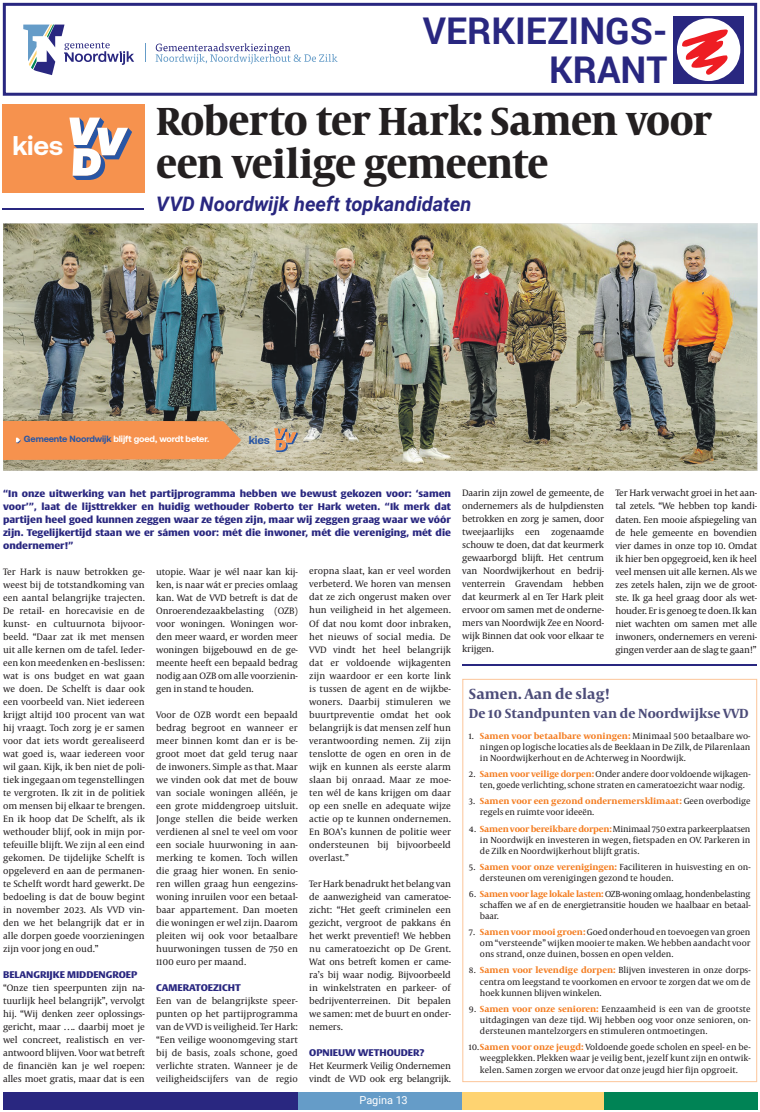
<style>
.page{position:relative;width:760px;height:1112px;background:#fff}
.page>*{position:absolute;margin:0;border:0;box-sizing:border-box;transform-origin:0 0}
.t1{font:700 40px/43px "Capitolium Head";letter-spacing:-.02em;color:#231f20}
.t2{font:700 36.8px/38.7px "Roboto";color:#292780;text-align:right}
.t3{font:700 27px "Aeonik";color:#fff}
.t4{font:italic 700 20px "Roboto";color:#292780}
.t5{font:700 15px "Capitolium News";color:#4c4c79}
.t6{font:700 13.5px "Capitolium News";color:#4c4c79}
.t7{font:700 11.3px "Aeonik";color:#2956a4}
.t8{font:11px "Roboto";color:#fff}
.t9{font:9.5px/13px "Capitolium News";letter-spacing:-.01em;color:#231f20;text-align:justify}
.t10{font:900 9.5px/13px "Big Vesta";color:#292780;text-align:justify}
.t11{font:9px/11px "Capitolium News";color:#231f20;text-align:justify}
.t12{font:700 9px "Aeonik";letter-spacing:-.01em;color:#fff}
.s1{color:#2956a4}
.s2{font-weight:700;color:#f47d21}
</style>
<div class="page">
<svg style="left:3px;top:3px;width:754px;height:93px"></svg>
<div style="left:298px;top:1091px;width:164px;height:17px;background:#659cc8"></div>
<div style="left:462px;top:1091px;width:142px;height:17px;background:#fed371"></div>
<div style="left:604px;top:1091px;width:153px;height:17px;background:#008355"></div>
<div style="left:673px;top:16px;width:70px;height:67px;background:#292780"></div>
<div style="left:677px;top:18px;width:63px;height:63px;background:#fff;border-radius:50%"></div>
<svg style="left:681px;top:29px;width:49px;height:49px"></svg>
<div style="left:3px;top:1091px;width:295px;height:17px;background:#292780"></div>
<svg style="left:23px;top:25px;width:111px;height:50px"></svg>
<svg style="left:156px;top:43px;width:181px;height:21px"></svg>
<svg style="left:145px;top:43px;width:1px;height:19px"></svg>
<img style="left:3px;top:223px;width:754px;height:247px">
<div style="left:2px;top:104px;width:143px;height:88px;background:#f6924e"></div>
<svg style="left:69px;top:117px;width:63px;height:63px"></svg>
<hr style="left:462px;top:664px;width:295px;height:1px;background:#292780">
<svg style="left:462px;top:678px;width:295px;height:403px"></svg>
<hr style="left:3px;top:208px;width:141px;height:1px;background:#292780">
<img style="left:202px;top:412px;width:147px;height:55px">
<div style="left:3px;top:421px;width:238px;height:38px;background:#f6924e"></div>
<svg style="left:274px;top:428px;width:24px;height:24px"></svg>
<h3 class="t3" style="left:12px;top:130px;width:52px">kies</h3>
<h2 class="t2" style="left:423px;top:10px;width:246px">VERKIEZINGS-<br>KRANT</h2>
<h1 class="t1" style="left:156px;top:100px;width:557px">Roberto ter Hark: Samen voor een veilige gemeente</h1>
<h3 class="t4" style="left:156px;top:190px;width:317px">VVD Noordwijk heeft topkandidaten</h3>
<p class="t12" style="left:24px;top:434px;width:187px"><span class="s1">Gemeente Noordwijk</span> blijft goed, wordt beter.</p>
<p class="t7" style="left:249px;top:433px;width:23px">kies</p>
<p class="t10" style="left:3px;top:487px;width:449px">“In onze uitwerking van het partijprogramma hebben we bewust gekozen voor: ‘samen voor’”, laat de lijsttrekker en huidig wethouder Roberto ter Hark weten. “Ik merk dat partijen heel goed kunnen zeggen waar ze tégen zijn, maar wij zeggen graag waar we vóór zijn. Tegelijkertijd staan we er sámen voor: mét die inwoner, mét die vereniging, mét die ondernemer!”</p>
<p class="t9" style="left:3px;top:565px;width:143px">Ter Hark is nauw betrokken ge&shy;weest bij de totstandkoming van een aantal belangrijke trajecten.<br>De retail- en horecavisie en de kunst- en cultuurnota bijvoor&shy;beeld. “Daar zat ik met mensen uit alle kernen om de tafel. Ieder&shy;een kon meedenken en -beslissen: wat is ons budget en wat gaan we doen. De Schelft is daar ook een voorbeeld van. Niet iedereen krijgt altijd 100 procent van wat hij vraagt. Toch zorg je er samen voor dat iets wordt gerealiseerd wat goed is, waar iedereen voor wil gaan. Kijk, ik ben niet de poli&shy;tiek ingegaan om tegenstellingen te vergroten. Ik zit in de politiek om mensen bij elkaar te brengen.<br>En ik hoop dat De Schelft, als ik wethouder blijf, ook in mijn por&shy;tefeuille blijft. We zijn al een eind gekomen. De tijdelijke Schelft is opgeleverd en aan de permanen&shy;te Schelft wordt hard gewerkt. De bedoeling is dat de bouw begint in november 2023. Als VVD vin&shy;den we het belangrijk dat er in alle dorpen goede voorzieningen zijn voor jong en oud.”</p>
<p class="t10" style="left:3px;top:968px;width:136px">BELANGRIJKE MIDDENGROEP</p>
<p class="t9" style="left:3px;top:981px;width:143px">“Onze tien speerpunten zijn na&shy;tuurlijk heel belangrijk”, vervolgt hij. “Wij denken zeer oplossings&shy;gericht, maar …. daarbij moet je wel concreet, realistisch en ver&shy;antwoord blijven. Voor wat betreft de financiën kan je wel roepen: alles moet gratis, maar dat is een</p>
<p class="t9" style="left:309px;top:565px;width:143px">eropna slaat, kan er veel worden verbeterd. We horen van mensen dat ze zich ongerust maken over hun veiligheid in het algemeen.<br>Of dat nou komt door inbraken, het nieuws of social media. De VVD vindt het heel belangrijk dat er voldoende wijkagenten zijn waardoor er een korte link is tussen de agent en de wijkbe&shy;woners. Daarbij stimuleren we buurtpreventie omdat het ook belangrijk is dat mensen zelf hun verantwoording nemen. Zij zijn tenslotte de ogen en oren in de wijk en kunnen als eerste alarm slaan bij onraad. Maar ze moe&shy;ten wél de kans krijgen om daar op een snelle en adequate wijze actie op te kunnen ondernemen.<br>En BOA’s kunnen de politie weer ondersteunen bij bijvoorbeeld overlast.”</p>
<p class="t9" style="left:309px;top:876px;width:143px">Ter Hark benadrukt het belang van de aanwezigheid van cameratoe&shy;zicht: “Het geeft criminelen een gezicht, vergroot de pakkans én het werkt preventief! We hebben nu cameratoezicht op De Grent.<br>Wat ons betreft komen er came&shy;ra’s bij waar nodig. Bijvoorbeeld in winkelstraten en parkeer- of bedrijventerreinen. Dit bepalen we samen: met de buurt en onder&shy;nemers.</p>
<p class="t10" style="left:309px;top:1045px;width:117px">OPNIEUW WETHOUDER?</p>
<p class="t9" style="left:309px;top:1058px;width:143px">Het Keurmerk Veilig Ondernemen vindt de VVD ook erg belangrijk.</p>
<p class="t9" style="left:156px;top:565px;width:143px">utopie. Waar je wél naar kan kij&shy;ken, is naar wát er precies omlaag kan. Wat de VVD betreft is dat de Onroerendezaakbelasting (OZB) voor woningen. Woningen wor&shy;den meer waard, er worden meer woningen bijgebouwd en de ge&shy;meente heeft een bepaald bedrag nodig aan OZB om alle voorzienin&shy;gen in stand te houden.</p>
<p class="t9" style="left:156px;top:708px;width:143px">Voor de OZB wordt een bepaald bedrag begroot en wanneer er meer binnen komt dan er is be&shy;groot moet dat geld terug naar de inwoners. Simple as that. Maar we vinden ook dat met de bouw van sociale woningen alléén, je een grote middengroep uitsluit.<br>Jonge stellen die beide werken verdienen al snel te veel om voor een sociale huurwoning in aan&shy;merking te komen. Toch willen die graag hier wonen. En senio&shy;ren willen graag hun eengezins&shy;woning inruilen voor een betaal&shy;baar appartement. Dan moeten die woningen er wel zijn. Daarom pleiten wij ook voor betaalbare huurwoningen tussen de 750 en 1100 euro per maand.</p>
<p class="t10" style="left:156px;top:980px;width:86px">CAMERATOEZICHT</p>
<p class="t9" style="left:156px;top:994px;width:143px">Een van de belangrijkste speer&shy;punten op het partijprogramma van de VVD is veiligheid. Ter Hark: “Een veilige woonomgeving start bij de basis, zoals schone, goed verlichte straten. Wanneer je de veiligheidscijfers van de regio</p>
<p class="t8" style="left:359px;top:1092px;width:50px">Pagina 13</p>
<p class="t9" style="left:462px;top:486px;width:143px">Daarin zijn zowel de gemeente, de ondernemers als de hulpdiensten betrokken en zorg je samen, door tweejaarlijks een zogenaamde schouw te doen, dat dat keurmerk gewaarborgd blijft. Het centrum van Noordwijkerhout en bedrij&shy;venterrein Gravendam hebben dat keurmerk al en Ter Hark pleit ervoor om samen met de onderne&shy;mers van Noordwijk Zee en Noord&shy;wijk Binnen dat ook voor elkaar te krijgen.</p>
<p class="t9" style="left:615px;top:486px;width:143px">Ter Hark verwacht groei in het aan&shy;tal zetels. “We hebben top kandi&shy;daten. Een mooie afspiegeling van de hele gemeente en bovendien vier dames in onze top 10. Omdat ik hier ben opgegroeid, ken ik heel veel mensen uit alle kernen. Als we zes zetels halen, zijn we de groot&shy;ste. Ik ga heel graag door als wet&shy;houder. Er is genoeg te doen. Ik kan niet wachten om samen met alle inwoners, ondernemers en vereni&shy;gingen verder aan de slag te gaan!”</p>
<h3 class="t5" style="left:469px;top:685px;width:143px">Samen. Aan de slag!</h3>
<h3 class="t6" style="left:469px;top:706px;width:281px">De 10 Standpunten van de Noordwijkse VVD</h3>
<p class="t11" style="left:480px;top:730px;width:272px;text-indent:-11px">1. <span class="s2">Samen voor betaalbare woningen:</span> Minimaal 500 betaalbare wo&shy;ningen op logische locaties als de Beeklaan in De Zilk, de Pilarenlaan in Noordwijkerhout en de Achterweg in Noordwijk.</p>
<p class="t11" style="left:469px;top:768px;width:283px;text-align:center">2. <span class="s2">Samen voor veilige dorpen:</span> Onder andere door voldoende wijkagen&shy;ten, goede verlichting, schone straten en cameratoezicht waar nodig.</p>
<p class="t11" style="left:480px;top:795px;width:272px;text-indent:-11px">3. <span class="s2">Samen voor een gezond ondernemersklimaat:</span> Geen overbodige regels en ruimte voor ideeën.</p>
<p class="t11" style="left:480px;top:823px;width:272px;text-indent:-11px">4. <span class="s2">Samen voor bereikbare dorpen:</span> Minimaal 750 extra parkeerplaatsen in Noordwijk en investeren in wegen, fietspaden en OV. Parkeren in de Zilk en Noordwijkerhout blijft gratis.</p>
<p class="t11" style="left:480px;top:861px;width:272px;text-indent:-11px">5. <span class="s2">Samen voor onze verenigingen:</span> Faciliteren in huisvesting en on&shy;dersteunen om verenigingen gezond te houden.</p>
<p class="t11" style="left:480px;top:888px;width:272px;text-indent:-11px">6. <span class="s2">Samen voor lage lokale lasten:</span> OZB-woning omlaag, hondenbelasting schaffen we af en de energietransitie houden we haalbaar en betaal&shy;baar.</p>
<p class="t11" style="left:480px;top:926px;width:272px;text-indent:-11px">7. <span class="s2">Samen voor mooi groen:</span> Goed onderhoud en toevoegen van groen om “versteende” wijken mooier te maken. We hebben aandacht voor ons strand, onze duinen, bossen en open velden.</p>
<p class="t11" style="left:480px;top:964px;width:272px;text-indent:-11px">8. <span class="s2">Samen voor levendige dorpen:</span> Blijven investeren in onze dorps&shy;centra om leegstand te voorkomen en ervoor te zorgen dat we om de hoek kunnen blijven winkelen.</p>
<p class="t11" style="left:480px;top:1003px;width:272px;text-indent:-11px">9. <span class="s2">Samen voor onze senioren:</span> Eenzaamheid is een van de grootste uitdagingen van deze tijd. Wij hebben oog voor onze senioren, on&shy;dersteunen mantelzorgers en stimuleren ontmoetingen.</p>
<p class="t11" style="left:480px;top:1041px;width:272px;text-indent:-11px">10. <span class="s2">Samen voor onze jeugd:</span> Voldoende goede scholen en speel- en be&shy;weegplekken. Plekken waar je veilig bent, jezelf kunt zijn en ontwik&shy;kelen. Samen zorgen we ervoor dat onze jeugd hier fijn opgroeit.</p>
</div>
